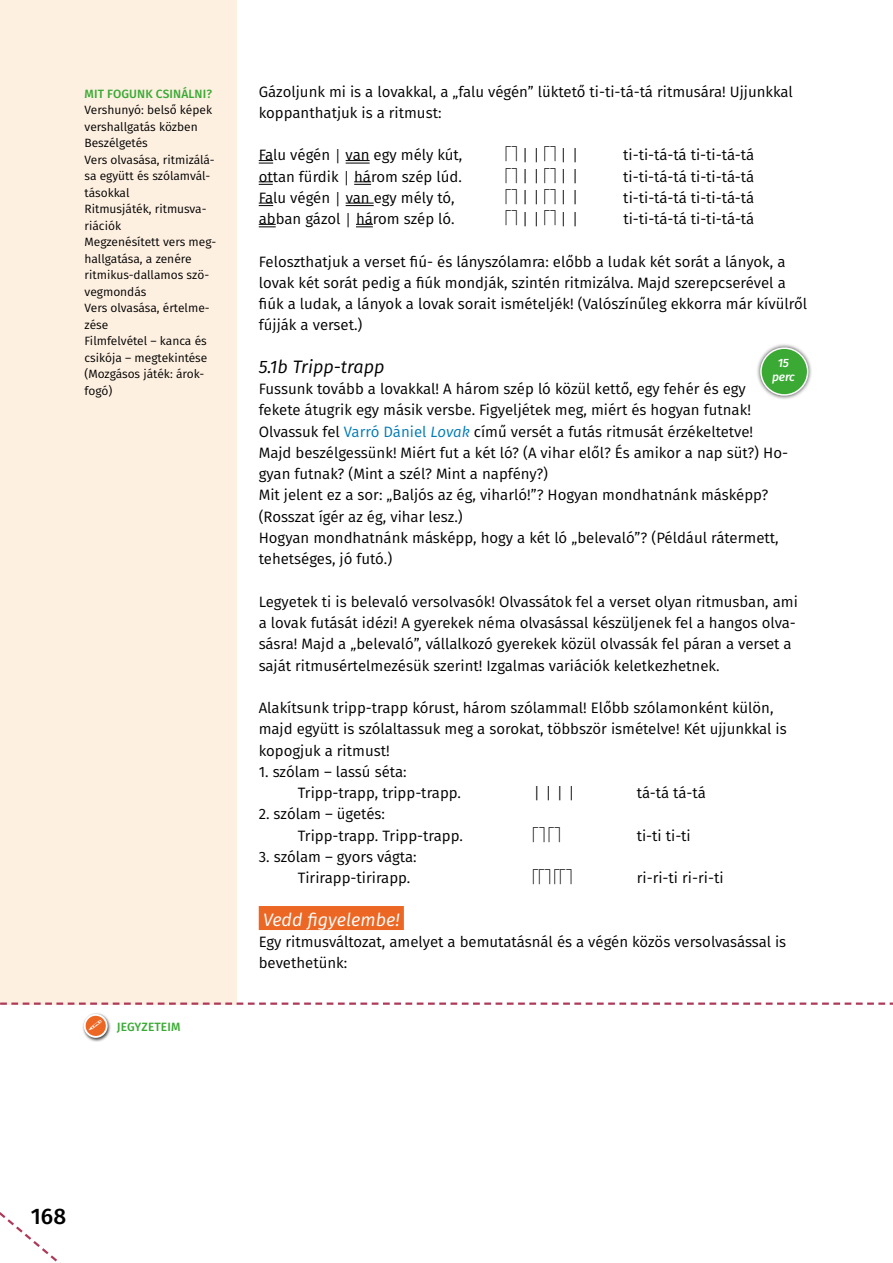
<style>
.page{position:relative;width:893px;height:1263px;background:#fff}
.page>*{position:absolute;margin:0;border:0;box-sizing:border-box;transform-origin:0 0}
.t1{font:500 22.5px "Fira Sans";color:#000}
.t2{font:italic 18px "Fira Sans";color:#000}
.t3{font:italic 18px "Fira Sans";color:#fff}
.t4{font:15px/21.3px "Fira Sans";color:#000}
.t5{font:15px "Calibri";color:#000}
.t6{font:12px/16.5px "Fira Sans";color:#000}
.t7{font:500 12px "Fira Sans";letter-spacing:.01em;color:#3aaa35}
.t8{font:italic 500 12px/13.5px "Fira Sans";letter-spacing:-.01em;color:#fff;text-align:center}
.s1{font-family:"Calibri"}
.s2{color:#007bb4}
.s3{font-style:italic;color:#007bb4}
</style>
<div class="page">
<div style="left:0;top:0;width:237px;height:1005px;background:#fef0e1"></div>
<div style="left:82px;top:1012px;width:30px;height:30px;background:#000;opacity:.75"></div>
<svg style="left:85px;top:1015px;width:22px;height:22px"></svg>
<div style="left:84px;top:1014px;width:24px;height:24px;border:2px solid #fff;border-radius:50%"></div>
<svg style="left:259px;top:160px;width:14px;height:4px"></svg>
<svg style="left:346px;top:160px;width:24px;height:4px"></svg>
<svg style="left:259px;top:182px;width:14px;height:3px"></svg>
<svg style="left:354px;top:182px;width:17px;height:3px"></svg>
<svg style="left:259px;top:203px;width:14px;height:3px"></svg>
<svg style="left:346px;top:203px;width:28px;height:3px"></svg>
<svg style="left:259px;top:224px;width:17px;height:4px"></svg>
<svg style="left:356px;top:224px;width:17px;height:4px"></svg>
<div style="left:259px;top:906px;width:145px;height:24px;background:#ec6724"></div>
<svg style="left:0;top:1212px;width:61px;height:51px"></svg>
<svg style="left:0;top:1002px;width:893px;height:3px"></svg>
<div style="left:756px;top:343px;width:57px;height:57px;background:#000;opacity:.75"></div>
<div style="left:761px;top:348px;width:47px;height:47px;background:#3aaa35;border-radius:50%"></div>
<div style="left:760px;top:347px;width:48px;height:49px;border:2px solid #fff;border-radius:50%"></div>
<svg style="left:89px;top:1020px;width:13px;height:10px"></svg>
<p class="t7" style="left:85px;top:84px;width:129px">MIT FOGUNK CSINÁLNI?</p>
<p class="t6" style="left:85px;top:102px;width:133px">Vershunyó: belső képek vershallgatás közben<br>Beszélgetés<br>Vers olvasása, ritmizálá&shy;sa együtt és szólamvál&shy;tásokkal<br>Ritmusjáték, ritmusva&shy;riációk<br>Megzenésített vers meg&shy;hallgatása, a zenére ritmikus-dallamos szö&shy;vegmondás<br>Vers olvasása, értelme&shy;zése<br>Filmfelvétel – kanca és csikója – megtekintése (Mozgásos játék: árok&shy;fogó)</p>
<p class="t7" style="left:117px;top:1017px;width:65px">JEGYZETEIM</p>
<p class="t4" style="left:259px;top:80px;width:536px">Gázoljunk mi is a lovakkal, a „falu végén” lüktető ti-ti-tá-tá ritmusára! Ujjunkkal koppanthatjuk is a ritmust:</p>
<p class="t4" style="left:259px;top:144px;width:205px">Falu végén <span class="s1">│</span> van egy mély kút,</p>
<p class="t5" style="left:521px;top:143px;width:21px">│ │</p>
<p class="t5" style="left:560px;top:143px;width:21px">│ │</p>
<p class="t4" style="left:623px;top:144px;width:132px">ti-ti-tá-tá ti-ti-tá-tá</p>
<p class="t4" style="left:259px;top:165px;width:205px">ottan fürdik <span class="s1">│</span> három szép lúd.</p>
<p class="t5" style="left:521px;top:165px;width:21px">│ │</p>
<p class="t5" style="left:560px;top:165px;width:21px">│ │</p>
<p class="t4" style="left:623px;top:165px;width:132px">ti-ti-tá-tá ti-ti-tá-tá</p>
<p class="t4" style="left:259px;top:187px;width:197px">Falu végén <span class="s1">│</span> van egy mély tó,</p>
<p class="t5" style="left:521px;top:186px;width:21px">│ │</p>
<p class="t5" style="left:560px;top:186px;width:21px">│ │</p>
<p class="t4" style="left:623px;top:187px;width:132px">ti-ti-tá-tá ti-ti-tá-tá</p>
<p class="t4" style="left:259px;top:208px;width:197px">abban gázol <span class="s1">│</span> három szép ló.</p>
<p class="t5" style="left:521px;top:207px;width:21px">│ │</p>
<p class="t5" style="left:560px;top:207px;width:21px">│ │</p>
<p class="t4" style="left:623px;top:208px;width:132px">ti-ti-tá-tá ti-ti-tá-tá</p>
<p class="t4" style="left:259px;top:250px;width:550px">Feloszthatjuk a verset fiú- és lányszólamra: előbb a ludak két sorát a lányok, a lovak két sorát pedig a fiúk mondják, szintén ritmizálva. Majd szerepcserével a fiúk a ludak, a lányok a lovak sorait ismételjék! (Valószínűleg ekkorra már kívülről fújják a verset.)</p>
<p class="t2" style="left:259px;top:353px;width:127px">5.1b Tripp-trapp</p>
<p class="t4" style="left:259px;top:378px;width:531px">Fussunk tovább a lovakkal! A három szép ló közül kettő, egy fehér és egy fekete átugrik egy másik versbe. Figyeljétek meg, miért és hogyan futnak!<br>Olvassuk fel <span class="s2">Varró Dániel</span> <span class="s3">Lovak</span> című versét a futás ritmusát érzékeltetve!<br>Majd beszélgessünk! Miért fut a két ló? (A vihar elől? És amikor a nap süt?) Ho&shy;gyan futnak? (Mint a szél? Mint a napfény?)<br>Mit jelent ez a sor: „Baljós az ég, viharló!”? Hogyan mondhatnánk másképp? (Rosszat ígér az ég, vihar lesz.)<br>Hogyan mondhatnánk másképp, hogy a két ló „belevaló”? (Például rátermett, tehetséges, jó futó.)</p>
<p class="t4" style="left:259px;top:591px;width:541px">Legyetek ti is belevaló versolvasók! Olvassátok fel a verset olyan ritmusban, ami a lovak futását idézi! A gyerekek néma olvasással készüljenek fel a hangos olva&shy;sásra! Majd a „belevaló”, vállalkozó gyerekek közül olvassák fel páran a verset a saját ritmusértelmezésük szerint! Izgalmas variációk keletkezhetnek.</p>
<p class="t4" style="left:259px;top:697px;width:529px">Alakítsunk tripp-trapp kórust, három szólammal! Előbb szólamonként külön, majd együtt is szólaltassuk meg a sorokat, többször ismételve! Két ujjunkkal is kopogjuk a ritmust!</p>
<p class="t4" style="left:298px;top:761px;width:165px;text-indent:-39px">1. szólam – lassú séta:<br>Tripp-trapp, tripp-trapp.</p>
<p class="t8" style="left:772px;top:356px;width:24px">15 perc</p>
<p class="t5" style="left:533px;top:781px;width:44px">││││</p>
<p class="t4" style="left:637px;top:782px;width:71px">tá-tá tá-tá</p>
<p class="t4" style="left:298px;top:803px;width:167px;text-indent:-39px">2. szólam – ügetés:<br>Tripp-trapp. Tripp-trapp.</p>
<p class="t4" style="left:298px;top:846px;width:121px;text-indent:-39px">3. szólam – gyors vágta:<br>Tirirapp-tirirapp.</p>
<p class="t4" style="left:637px;top:824px;width:56px">ti-ti ti-ti</p>
<p class="t4" style="left:637px;top:867px;width:88px">ri-ri-ti ri-ri-ti</p>
<p class="t3" style="left:263px;top:906px;width:138px">Vedd figyelembe!</p>
<p class="t4" style="left:259px;top:931px;width:529px">Egy ritmusváltozat, amelyet a bemutatásnál és a végén közös versolvasással is bevethetünk:</p>
<h1 class="t1" style="left:31px;top:1198px;width:37px">168</h1>
</div>
